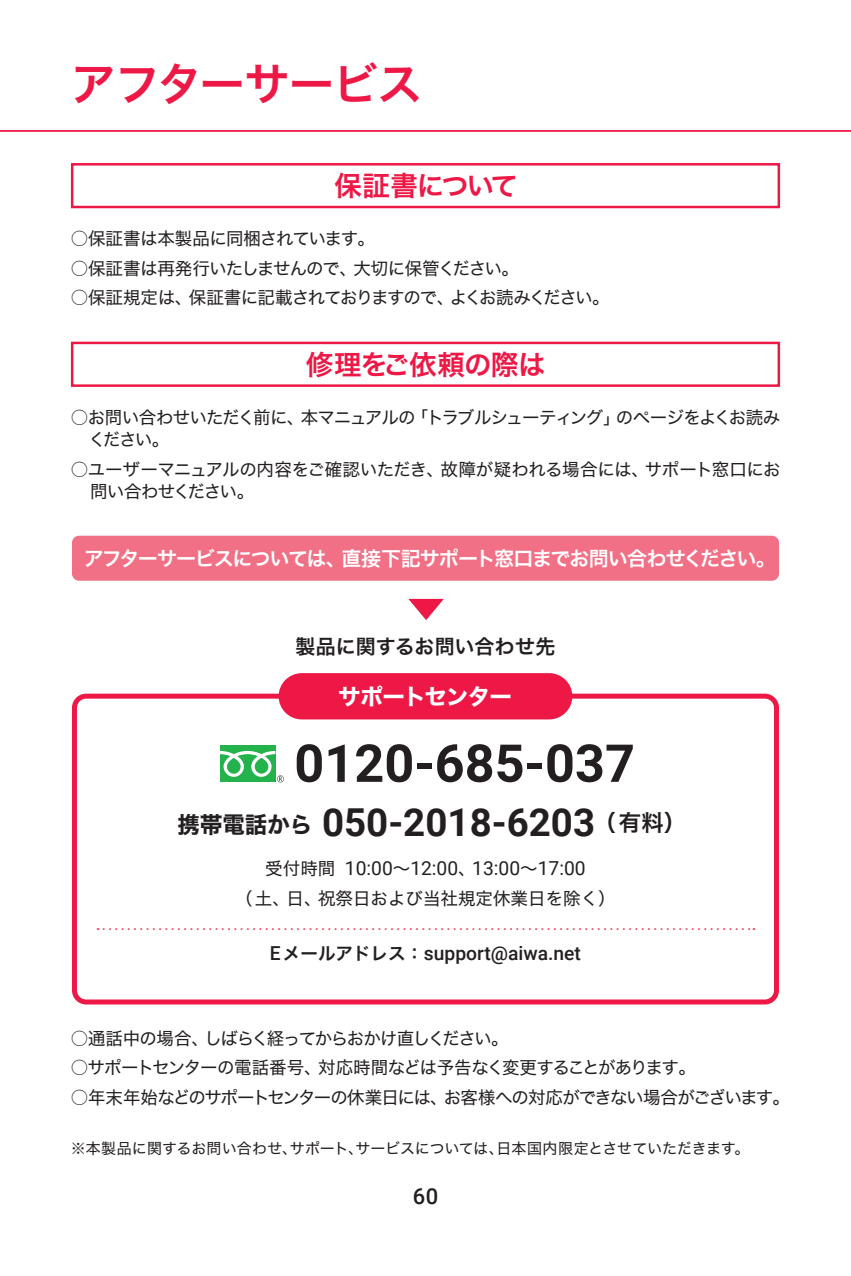
<style>
.page{position:relative;width:851px;height:1276px;background:#fff}
.page>*{position:absolute;margin:0;border:0;box-sizing:border-box;transform-origin:0 0}
.t1{font:700 52.25px "Roboto";color:#231f20}
.t2{font:45px "Hira Kaku Std W6";letter-spacing:-.02em;color:#ed1845}
.t3{font:700 38.5px "Roboto";color:#231f20}
.t4{font:27.5px "Hira Kaku Std W6";letter-spacing:-.035em;color:#ed1845}
.t5{font:27.5px "Hira Kaku Std W6";letter-spacing:-.065em;color:#ed1845}
.t6{font:22.5px "Hira Kaku Std W7";letter-spacing:-.04em;color:#fff}
.t7{font:500 22px "Roboto";color:#231f20}
.t8{font:20px "Hira Kaku Std W6";letter-spacing:-.065em;color:#fff}
.t9{font:20px "Hira Kaku Std W6";color:#231f20}
.t10{font:19.25px "Roboto";color:#231f20}
.t11{font:500 19.25px "Roboto";color:#231f20}
.t12{font:17.5px/22.5px "Hira Kaku Std W4";letter-spacing:-.045em;color:#231f20}
.t13{font:17.5px/22.5px "Hira Kaku Std W4";letter-spacing:-.065em;color:#231f20}
.t14{font:17.5px "Hira Kaku Std W4";letter-spacing:-.075em;color:#231f20}
.t15{font:17.5px "Hira Kaku Std W4";color:#231f20}
.t16{font:15px "Hira Kaku Std W4";letter-spacing:-.005em;color:#231f20}
.s1{font-family:"Hira Kaku Std W7";font-weight:400;font-size:22.5px}
.s2{font-family:"Hira Kaku Std W6";font-weight:400;font-size:22.5px}
.s3{font-family:"Hira Kaku Std W4";font-size:17.5px}
.s4{font-family:"Hira Kaku Std W6";font-weight:400;font-size:17.5px}
</style>
<div class="page">
<div style="left:71px;top:163px;width:709px;height:45px;border:2px solid #ed1845"></div>
<div style="left:71px;top:342px;width:709px;height:45px;border:2px solid #ed1845"></div>
<div style="left:72px;top:536px;width:706px;height:45px;background:#f17085;border-radius:7px"></div>
<svg style="left:408px;top:599px;width:36px;height:21px"></svg>
<hr style="left:0;top:130px;width:850px;height:2px;background:#ed1845">
<div style="left:72px;top:693px;width:706px;height:311px;border:5px solid #ed1845;border-radius:12px"></div>
<div style="left:278px;top:673px;width:294px;height:46px;background:#ed1845;border-radius:23px"></div>
<svg style="left:97px;top:928px;width:657px;height:2px"></svg>
<div style="left:220px;top:745px;width:55px;height:37px;background:#23b24b"></div>
<div style="left:277px;top:775px;width:7px;height:7px;background:#a3a1a2;border-radius:50%"></div>
<svg style="left:220px;top:751px;width:63px;height:31px"></svg>
<h2 class="t2" style="left:71px;top:50px;width:353px">アフターサービス</h2>
<h3 class="t5" style="left:334px;top:165px;width:185px">保証書について</h3>
<p class="t12" style="left:71px;top:227px;width:306px">○保証書は本製品に同梱されています。</p>
<p class="t12" style="left:71px;top:257px;width:449px">○保証書は再発行いたしませんので、大切に保管ください。</p>
<p class="t13" style="left:71px;top:286px;width:540px">○保証規定は、保証書に記載されておりますので、よくお読みください。</p>
<h3 class="t4" style="left:306px;top:343px;width:241px">修理をご依頼の際は</h3>
<p class="t13" style="left:88px;top:406px;width:693px;text-indent:-18px">○お問い合わせいただく前に、本マニュアルの「トラブルシューティング」のページをよくお読みください。</p>
<p class="t12" style="left:90px;top:458px;width:691px;text-indent:-19px">○ユーザーマニュアルの内容をご確認いただき、故障が疑われる場合には、サポート窓口にお問い合わせください。</p>
<p class="t8" style="left:84px;top:543px;width:693px">アフターサービスについては、直接下記サポート窓口までお問い合わせください。</p>
<p class="t9" style="left:295px;top:631px;width:261px">製品に関するお問い合わせ先</p>
<p class="t6" style="left:338px;top:679px;width:175px">サポートセンター</p>
<h1 class="t1" style="left:294px;top:726px;width:342px">0120-685-037</h1>
<h3 class="t3" style="left:177px;top:795px;width:510px"><span class="s1">携帯電話から</span> 050-2018-6203 <span class="s2">（有料）</span></h3>
<p class="t10" style="left:265px;top:855px;width:322px"><span class="s3">受付時間</span> 10:00<span class="s3">～</span>12:00<span class="s3">、</span>13:00<span class="s3">～</span>17:00</p>
<p class="t15" style="left:235px;top:885px;width:382px">（土、日、祝祭日および当社規定休業日を除く）</p>
<p class="t11" style="left:270px;top:940px;width:312px">E<span class="s4">メールアドレス：</span> support@aiwa.net</p>
<p class="t14" style="left:71px;top:1024px;width:439px">○通話中の場合、しばらく経ってからおかけ直しください。</p>
<p class="t12" style="left:71px;top:1056px;width:626px">○サポートセンターの電話番号、対応時間などは予告なく変更することがあります。</p>
<p class="t14" style="left:71px;top:1084px;width:720px">○年末年始などのサポートセンターの休業日には、お客様への対応ができない場合がございます。</p>
<p class="t16" style="left:71px;top:1136px;width:680px">※本製品に関するお問い合わせ、サポート、サービスについては、日本国内限定とさせていただきます。</p>
<p class="t7" style="left:412px;top:1181px;width:27px">60</p>
</div>
